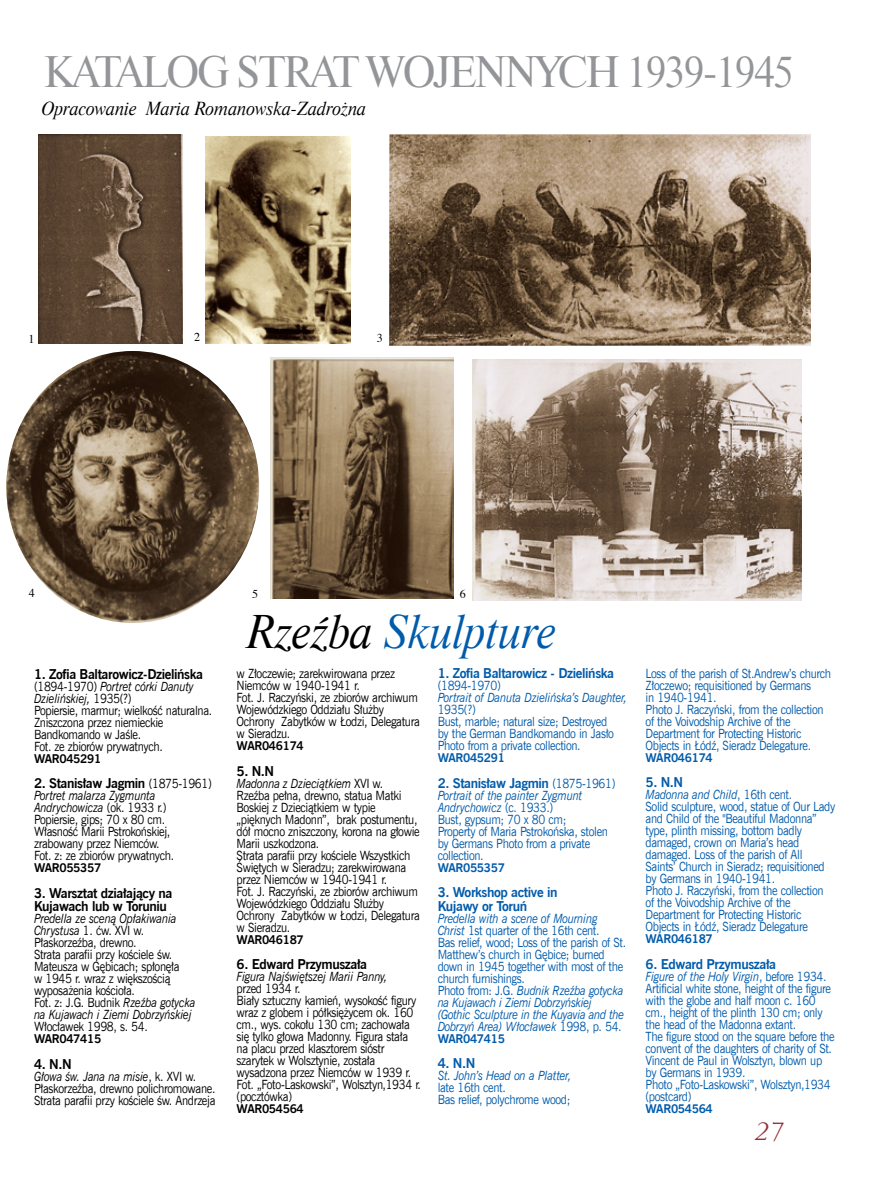
<style>
.page{position:relative;width:872px;height:1178px;background:#fff}
.page>*{position:absolute;margin:0;border:0;box-sizing:border-box;transform-origin:0 0}
.t1{font:italic 45px "Dutch 801 Hd EU";color:#005bab}
.t2{font:42px "Dutch 801 Hd EU";letter-spacing:-.05em;color:#939598}
.t3{font:italic 30px "Ameri Garmnd EU";color:#962f34}
.t4{font:italic 18px "Dutch 801 Hd EU";color:#000}
.t5{font:700 13.5px/13.5px "News Goth EU";letter-spacing:-.03em;color:#000}
.t6{font:700 13.5px/13.5px "News Goth EU";letter-spacing:-.03em;color:#005bab}
.t7{font:12.75px/12px "News Goth EU";letter-spacing:-.03em;color:#005bab;scale:.9 1}
.t8{font:12.75px/12px "News Goth EU";letter-spacing:-.03em;color:#000;scale:.9 1}
.t9{font:italic 12.75px "News Goth EU";letter-spacing:-.03em;color:#005bab;scale:.9 1}
.t10{font:italic 12.75px "News Goth EU";letter-spacing:-.03em;color:#000;scale:.9 1}
.t11{font:700 12px "News Goth EU";letter-spacing:-.03em;color:#000}
.t12{font:700 12px "News Goth EU";letter-spacing:-.03em;color:#005bab}
.t13{font:12px "Times";color:#000}
.s1{font-style:italic}
.s2{font-weight:400;font-size:12.75px}
.s3{color:#000}
</style>
<div class="page">
<img style="left:38px;top:135px;width:144px;height:208px">
<img style="left:6px;top:351px;width:253px;height:272px">
<img style="left:270px;top:358px;width:184px;height:240px">
<img style="left:472px;top:359px;width:329px;height:241px">
<img style="left:389px;top:135px;width:421px;height:210px">
<img style="left:206px;top:137px;width:145px;height:207px">
<h2 class="t2" style="left:44px;top:46px;width:751px">KATALOG STRAT WOJENNYCH 1939-1945</h2>
<h3 class="t4" style="left:42px;top:98px;width:326px">Opracowanie Maria Romanowska-Zadrożna</h3>
<p class="t13" style="left:28px;top:328px;width:7px">1</p>
<p class="t13" style="left:194px;top:325px;width:7px">2</p>
<p class="t13" style="left:377px;top:327px;width:7px">3</p>
<p class="t13" style="left:29px;top:582px;width:7px">4</p>
<p class="t13" style="left:252px;top:583px;width:7px">5</p>
<p class="t13" style="left:460px;top:582px;width:7px">6</p>
<p class="t5" style="left:34px;top:667px;width:171px">1. Zofia Baltarowicz-Dzielińska</p>
<p class="t8" style="left:34px;top:680px;width:199px">(1894-1970) <span class="s1">Portret córki Danuty<br>Dzielińskiej,</span> 1935(?)<br>Popiersie, marmur; wielkość naturalna.<br>Zniszczona przez niemieckie<br>Bandkomando w Jaśle.<br>Fot. ze zbiorów prywatnych.</p>
<p class="t11" style="left:34px;top:751px;width:69px">WAR045291</p>
<p class="t5" style="left:34px;top:777px;width:179px">2. Stanisław Jagmin <span class="s2">(1875-1961)</span></p>
<p class="t8" style="left:34px;top:790px;width:157px"><span class="s1">Portret malarza Zygmunta<br>Andrychowicza</span> (ok. 1933 r.)<br>Popiersie, gips; 70 x 80 cm.<br>Własność Marii Pstrokońskiej, zrabowany przez Niemców.<br>Fot. z: ze zbiorów prywatnych.</p>
<p class="t11" style="left:34px;top:860px;width:69px">WAR055357</p>
<p class="t5" style="left:34px;top:886px;width:140px">3. Warsztat działający na<br>Kujawach lub w Toruniu</p>
<p class="t8" style="left:34px;top:913px;width:181px"><span class="s1">Predella ze sceną Opłakiwania<br>Chrystusa</span> 1. ćw. XVI w.<br>Płaskorzeźba, drewno.<br>Strata parafii przy kościele św.<br>Mateusza w Gębicach; spłonęła<br>w 1945 r. wraz z większością wyposażenia kościoła.<br>Fot. z: J.G. Budnik <span class="s1">Rzeźba gotycka na Kujawach i Ziemi Dobrzyńskiej</span></p>
<p class="t8" style="left:34px;top:1021px;width:128px">Włocławek 1998, s. 54.</p>
<p class="t11" style="left:34px;top:1031px;width:69px">WAR047415</p>
<p class="t5" style="left:34px;top:1057px;width:39px">4. N.N</p>
<p class="t8" style="left:34px;top:1070px;width:203px"><span class="s1">Głowa św. Jana na misie</span>, k. XVI w.<br>Płaskorzeźba, drewno polichromowane.<br>Strata parafii przy kościele św. Andrzeja</p>
<h1 class="t1" style="left:247px;top:605px;width:311px"><span class="s3">Rzeźba</span> Skulpture</h1>
<p class="t6" style="left:438px;top:667px;width:178px">1. Zofia Baltarowicz - Dzielińska</p>
<p class="t7" style="left:438px;top:680px;width:72px">(1894-1970)</p>
<p class="t9" style="left:438px;top:690px;width:212px">Portrait of Danuta Dzielińska’s Daughter,</p>
<p class="t7" style="left:438px;top:704px;width:197px">1935(?)<br>Bust, marble; natural size; Destroyed by the German Bandkomando in Jasło<br>Photo from a private collection.</p>
<p class="t12" style="left:438px;top:750px;width:69px">WAR045291</p>
<p class="t6" style="left:438px;top:777px;width:179px">2. Stanisław Jagmin <span class="s2">(1875-1961)</span></p>
<p class="t7" style="left:438px;top:790px;width:191px"><span class="s1">Portrait of the painter Zygmunt<br>Andrychowicz</span> (c. 1933.)<br>Bust, gypsum; 70 x 80 cm;<br>Property of Maria Pstrokońska, stolen by Germans Photo from a private collection.</p>
<p class="t12" style="left:438px;top:860px;width:69px">WAR055357</p>
<p class="t6" style="left:438px;top:886px;width:121px">3. Workshop active in<br>Kujawy or Toruń</p>
<p class="t7" style="left:438px;top:913px;width:211px"><span class="s1">Predella with a scene of Mourning Christ</span> 1st quarter of the 16th cent.<br>Bas relief, wood; Loss of the parish of St.<br>Matthew’s church in Gębice; burned down in 1945 together with most of the church furnishings.<br>Photo from: J.G. <span class="s1">Budnik Rzeźba gotycka na Kujawach i Ziemi Dobrzyńskiej (Gothic Sculpture in the Kuyavia and the Dobrzyń Area) Włocławek</span> 1998, p. 54.</p>
<p class="t12" style="left:438px;top:1031px;width:69px">WAR047415</p>
<p class="t6" style="left:438px;top:1057px;width:39px">4. N.N</p>
<p class="t9" style="left:438px;top:1068px;width:150px">St. John’s Head on a Platter,</p>
<p class="t7" style="left:438px;top:1082px;width:149px">late 16th cent.<br>Bas relief, polychrome wood;</p>
<p class="t8" style="left:237px;top:668px;width:205px">w Złoczewie; zarekwirowana przez<br>Niemców w 1940-1941 r.<br>Fot. J. Raczyński, ze zbiorów archiwum<br>Wojewódzkiego Oddziału Służby<br>Ochrony Zabytków w Łodzi, Delegatura w Sieradzu.</p>
<p class="t11" style="left:236px;top:738px;width:69px">WAR046174</p>
<p class="t5" style="left:236px;top:764px;width:39px">5. N.N</p>
<p class="t8" style="left:236px;top:777px;width:205px"><span class="s1">Madonna z Dzieciątkiem</span> XVI w.<br>Rzeźba pełna, drewno, statua Matki<br>Boskiej z Dzieciątkiem w typie „pięknych Madonn”, brak postumentu, dół mocno zniszczony, korona na głowie<br>Marii uszkodzona.<br>Strata parafii przy kościele Wszystkich<br>Świętych w Sieradzu; zarekwirowana przez Niemców w 1940-1941 r.<br>Fot. J. Raczyński, ze zbiorów archiwum<br>Wojewódzkiego Oddziału Służby<br>Ochrony Zabytków w Łodzi, Delegatura w Sieradzu.</p>
<p class="t11" style="left:236px;top:932px;width:69px">WAR046187</p>
<p class="t5" style="left:236px;top:958px;width:132px">6. Edward Przymuszała</p>
<p class="t10" style="left:236px;top:969px;width:169px">Figura Najświętszej Marii Panny,</p>
<p class="t8" style="left:236px;top:983px;width:206px">przed 1934 r.<br>Biały sztuczny kamień, wysokość figury wraz z globem i półksiężycem ok. 160 cm., wys. cokołu 130 cm; zachowała się tylko głowa Madonny. Figura stała na placu przed klasztorem sióstr szarytek w Wolsztynie, została wysadzona przez Niemców w 1939 r.<br>Fot. „Foto-Laskowski”, Wolsztyn,1934 r. (pocztówka)</p>
<p class="t11" style="left:236px;top:1101px;width:69px">WAR054564</p>
<p class="t7" style="left:645px;top:667px;width:208px">Loss of the parish of St.Andrew’s church Złoczewo; requisitioned by Germans<br>in 1940-1941.<br>Photo J. Raczyński, from the collection of the Voivodship Archive of the Department for Protecting Historic Objects in Łódź, Sieradz Delegature.</p>
<p class="t12" style="left:645px;top:750px;width:69px">WAR046174</p>
<p class="t6" style="left:645px;top:776px;width:39px">5. N.N</p>
<p class="t7" style="left:645px;top:789px;width:212px"><span class="s1">Madonna and Child</span>, 16th cent.<br>Solid sculpture, wood, statue of Our Lady and Child of the "Beautiful Madonna” type, plinth missing, bottom badly damaged, crown on Maria’s head damaged. Loss of the parish of All Saints’ Church in Sieradz; requisitioned by Germans in 1940-1941.<br>Photo J. Raczyński, from the collection of the Voivodship Archive of the Department for Protecting Historic Objects in Łódź, Sieradz Delegature</p>
<p class="t12" style="left:645px;top:931px;width:69px">WAR046187</p>
<p class="t6" style="left:645px;top:958px;width:132px">6. Edward Przymuszała</p>
<p class="t7" style="left:645px;top:970px;width:212px"><span class="s1">Figure of the Holy Virgin</span>, before 1934.<br>Artificial white stone, height of the figure with the globe and half moon c. 160 cm., height of the plinth 130 cm; only the head of the Madonna extant.<br>The figure stood on the square before the convent of the daughters of charity of St.<br>Vincent de Paul in Wolsztyn, blown up by Germans in 1939.<br>Photo „Foto-Laskowski”, Wolsztyn,1934 (postcard)</p>
<p class="t12" style="left:645px;top:1101px;width:69px">WAR054564</p>
<h3 class="t3" style="left:756px;top:1113px;width:31px">27</h3>
</div>
